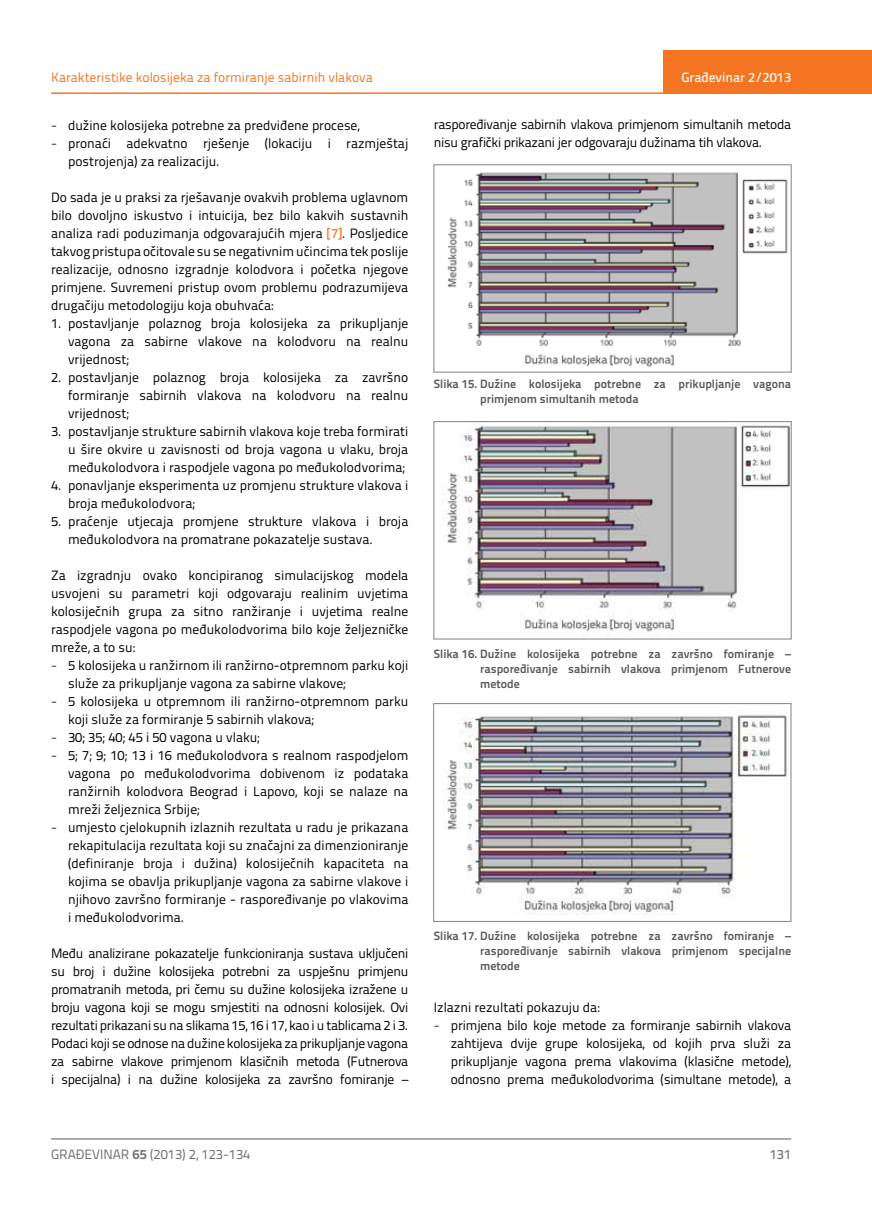
<style>
.page{position:relative;width:872px;height:1212px;background:#fff}
.page>*{position:absolute;margin:0;border:0;box-sizing:border-box;transform-origin:0 0}
.t1{font:13.5px/18px "Titillium Text 22 L";color:#000;text-align:justify}
.t2{font:13.5px/18px "Titillium Text 22 L";letter-spacing:-.02em;color:#000}
.t3{font:13.5px "Titillium Text 22 L";color:#f47421}
.t4{font:13.5px "Titillium Text 22 L";color:#6d6e71}
.t5{font:500 13.5px "Titillium Text 22 L";color:#fff}
.t6{font:500 13.5px "Titillium Text 22 L";color:#797a7d}
.t7{font:700 12px/15px "Titillium Text 22 L";color:#58595b;text-align:justify}
.s1{font-weight:300}
.s2{font-weight:500;color:#f47421}
.s3{font-weight:700}
</style>
<div class="page">
<hr style="left:51px;top:92px;width:821px;height:2px;background:#f47421">
<div style="left:663px;top:50px;width:209px;height:44px;background:#f47421"></div>
<hr style="left:51px;top:1139px;width:740px;height:1px;background:#58595b">
<img style="left:447px;top:172px;width:341px;height:195px">
<img style="left:443px;top:423px;width:346px;height:214px">
<div style="left:434px;top:421px;width:357px;height:218px;border:1px solid #808285"></div>
<img style="left:444px;top:710px;width:343px;height:204px">
<div style="left:433px;top:703px;width:358px;height:218px;border:1px solid #808285"></div>
<p class="t3" style="left:51px;top:68px;width:323px">Karakteristike kolosijeka za formiranje sabirnih vlakova</p>
<p class="t1" style="left:51px;top:115px;width:310px"><span class="s1">-</span> dužine kolosijeka potrebne za predviđene procese,</p>
<p class="t1" style="left:68px;top:133px;width:342px;text-indent:-17px"><span class="s1">-</span> pronaći adekvatno rješenje (lokaciju i razmještaj postrojenja) za realizaciju.</p>
<p class="t1" style="left:51px;top:187px;width:359px">Do sada je u praksi za rješavanje ovakvih problema uglavnom bilo dovoljno iskustvo i intuicija, bez bilo kakvih sustavnih analiza radi poduzimanja odgovarajućih mjera <span class="s2">[7]</span>. Posljedice takvog pristupa očitovale su se negativnim učincima tek poslije realizacije, odnosno izgradnje kolodvora i početka njegove primjene. Suvremeni pristup ovom problemu podrazumijeva drugačiju metodologiju koja obuhvaća:</p>
<p class="t1" style="left:68px;top:313px;width:342px;text-indent:-17px">1. postavljanje polaznog broja kolosijeka za prikupljanje vagona za sabirne vlakove na kolodvoru na realnu vrijednost;</p>
<p class="t1" style="left:68px;top:367px;width:342px;text-indent:-17px">2. postavljanje polaznog broja kolosijeka za završno formiranje sabirnih vlakova na kolodvoru na realnu vrijednost;</p>
<p class="t1" style="left:68px;top:421px;width:342px;text-indent:-17px">3. postavljanje strukture sabirnih vlakova koje treba formirati u šire okvire u zavisnosti od broja vagona u vlaku, broja međukolodvora i raspodjele vagona po međukolodvorima;</p>
<p class="t1" style="left:68px;top:475px;width:342px;text-indent:-17px">4. ponavljanje eksperimenta uz promjenu strukture vlakova i broja međukolodvora;</p>
<p class="t1" style="left:68px;top:511px;width:342px;text-indent:-17px">5. praćenje utjecaja promjene strukture vlakova i broja međukolodvora na promatrane pokazatelje sustava.</p>
<p class="t1" style="left:51px;top:565px;width:359px">Za izgradnju ovako koncipiranog simulacijskog modela usvojeni su parametri koji odgovaraju realinim uvjetima kolosiječnih grupa za sitno ranžiranje i uvjetima realne raspodjele vagona po međukolodvorima bilo koje željezničke mreže, a to su:</p>
<p class="t1" style="left:68px;top:655px;width:342px;text-indent:-17px"><span class="s1">-</span> 5 kolosijeka u ranžirnom ili ranžirno-otpremnom parku koji služe za prikupljanje vagona za sabirne vlakove;</p>
<p class="t1" style="left:68px;top:691px;width:342px;text-indent:-17px"><span class="s1">-</span> 5 kolosijeka u otpremnom ili ranžirno-otpremnom parku koji služe za formiranje 5 sabirnih vlakova;</p>
<p class="t1" style="left:51px;top:727px;width:210px"><span class="s1">-</span> 30; 35; 40; 45 i 50 vagona u vlaku;</p>
<p class="t1" style="left:68px;top:745px;width:342px;text-indent:-17px"><span class="s1">-</span> 5; 7; 9; 10; 13 i 16 međukolodvora s realnom raspodjelom vagona po međukolodvorima dobivenom iz podataka ranžirnih kolodvora Beograd i Lapovo, koji se nalaze na mreži željeznica Srbije;</p>
<p class="t1" style="left:68px;top:817px;width:342px;text-indent:-17px"><span class="s1">-</span> umjesto cjelokupnih izlaznih rezultata u radu je prikazana rekapitulacija rezultata koji su značajni za dimenzioniranje (definiranje broja i dužina) kolosiječnih kapaciteta na kojima se obavlja prikupljanje vagona za sabirne vlakove i njihovo završno formiranje - raspoređivanje po vlakovima i međukolodvorima.</p>
<p class="t1" style="left:51px;top:944px;width:359px">Među analizirane pokazatelje funkcioniranja sustava uključeni su broj i dužine kolosijeka potrebni za uspješnu primjenu promatranih metoda, pri čemu su dužine kolosijeka izražene u broju vagona koji se mogu smjestiti na odnosni kolosijek. Ovi rezultati prikazani su na slikama 15, 16 i 17, kao i u tablicama 2 i 3.<br>Podaci koji se odnose na dužine kolosijeka za prikupljanje vagona za sabirne vlakove primjenom klasičnih metoda (Futnerova i specijalna) i na dužine kolosijeka za završno fomiranje –</p>
<p class="t5" style="left:681px;top:67px;width:111px">Građevinar 2/2013</p>
<p class="t2" style="left:434px;top:115px;width:359px">raspoređivanje sabirnih vlakova primjenom simultanih metoda nisu grafički prikazani jer odgovaraju dužinama tih vlakova.</p>
<p class="t7" style="left:480px;top:375px;width:312px;text-indent:-46px">Slika 15. Dužine kolosijeka potrebne za prikupljanje vagona primjenom simultanih metoda</p>
<p class="t7" style="left:480px;top:645px;width:312px;text-indent:-46px">Slika 16. Dužine kolosijeka potrebne za završno fomiranje – raspoređivanje sabirnih vlakova primjenom Futnerove metode</p>
<p class="t7" style="left:480px;top:928px;width:312px;text-indent:-46px">Slika 17. Dužine kolosijeka potrebne za završno fomiranje – raspoređivanje sabirnih vlakova primjenom specijalne metode</p>
<p class="t1" style="left:434px;top:998px;width:167px">Izlazni rezultati pokazuju da:</p>
<p class="t1" style="left:451px;top:1016px;width:342px;text-indent:-17px"><span class="s1">-</span> primjena bilo koje metode za formiranje sabirnih vlakova zahtijeva dvije grupe kolosijeka, od kojih prva služi za prikupljanje vagona prema vlakovima (klasične metode), odnosno prema međukolodvorima (simultane metode), a</p>
<p class="t4" style="left:51px;top:1144px;width:201px">GRAĐEVINAR <span class="s3">65</span> (2013) 2, 123-134</p>
<p class="t6" style="left:769px;top:1144px;width:23px">131</p>
</div>
